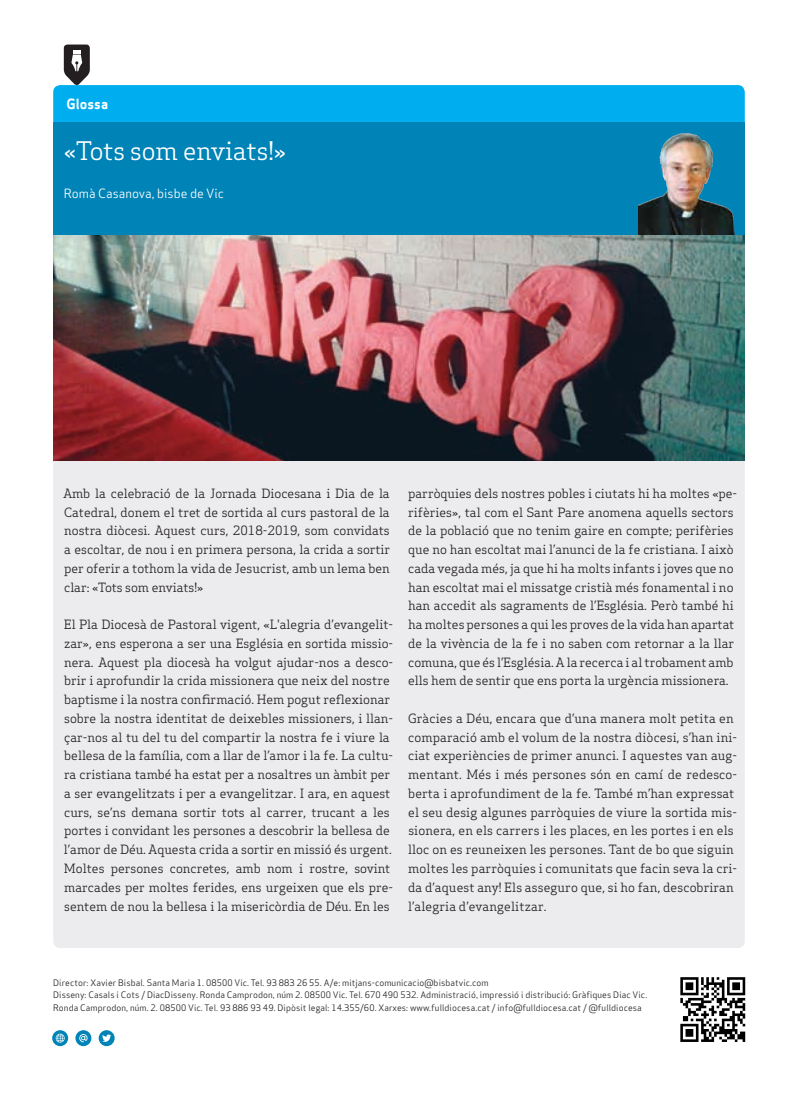
<style>
.page{position:relative;width:798px;height:1099px;background:#fff}
.page>*{position:absolute;margin:0;border:0;box-sizing:border-box;transform-origin:0 0}
.Subtitol_Secció{font:25px "Apex Serif";color:#fff}
.Titular_Secció_Petit{font:13.75px "Apex Sans Bold T";color:#fff}
.Text_General{font:12.5px/18.8px "Apex Serif";color:#231f20}
.Titulars{font:12.5px "Apex Sans Book T";color:#fff}
.Titulars-2{font:8.75px/12.5px "Apex Sans Book T";letter-spacing:.01em;color:#231f20}
</style>
<div class="page">
<img style="left:680px;top:977px;width:66px;height:65px">
<svg style="left:52px;top:1030px;width:16px;height:16px"></svg>
<svg style="left:56px;top:1033px;width:9px;height:9px"></svg>
<svg style="left:75px;top:1030px;width:16px;height:16px"></svg>
<svg style="left:79px;top:1033px;width:9px;height:9px"></svg>
<svg style="left:99px;top:1030px;width:16px;height:16px"></svg>
<svg style="left:102px;top:1034px;width:9px;height:8px"></svg>
<div style="left:53px;top:123px;width:691px;height:112px;background:#0083b6"></div>
<svg style="left:53px;top:45px;width:691px;height:78px"></svg>
<div style="left:53px;top:460px;width:691px;height:488px;background:#ececee"></div>
<img style="left:638px;top:133px;width:95px;height:102px">
<img style="left:53px;top:235px;width:691px;height:225px">
<p class="Titular_Secció_Petit" style="left:67px;top:95px;width:43px">Glossa</p>
<p class="Subtitol_Secció" style="left:64px;top:135px;width:224px">«Tots som enviats!»</p>
<p class="Titulars" style="left:64px;top:185px;width:162px">Romà Casanova, bisbe de Vic</p>
<p class="Text_General" style="left:63px;top:483px;width:328px;text-align:justify">Amb la celebració de la Jornada Diocesana i Dia de la Catedral, donem el tret de sortida al curs pastoral de la nostra diòcesi. Aquest curs, 2018-2019, som convidats a escoltar, de nou i en primera persona, la crida a sortir per oferir a tothom la vida de Jesucrist, amb un lema ben clar: «Tots som enviats!»</p>
<p class="Text_General" style="left:64px;top:615px;width:330px">El Pla Diocesà de Pastoral vigent, «L'alegria d’evangelit&shy;zar», ens esperona a ser una Església en sortida missio&shy;nera. Aquest pla diocesà ha volgut ajudar-nos a desco&shy;brir i aprofundir la crida missionera que neix del nostre baptisme i la nostra confirmació. Hem pogut reflexionar sobre la nostra identitat de deixebles missioners, i llan&shy;çar-nos al tu del tu del compartir la nostra fe i viure la bellesa de la família, com a llar de l’amor i la fe. La cultu&shy;ra cristiana també ha estat per a nosaltres un àmbit per a ser evangelitzats i per a evangelitzar. I ara, en aquest curs, se’ns demana sortir tots al carrer, trucant a les portes i convidant les persones a descobrir la bellesa de l’amor de Déu. Aquesta crida a sortir en missió és urgent.<br>Moltes persones concretes, amb nom i rostre, sovint marcades per moltes ferides, ens urgeixen que els pre&shy;sentem de nou la bellesa i la misericòrdia de Déu. En les</p>
<p class="Text_General" style="left:408px;top:483px;width:330px">parròquies dels nostres pobles i ciutats hi ha moltes «pe&shy;rifèries», tal com el Sant Pare anomena aquells sectors de la població que no tenim gaire en compte; perifèries que no han escoltat mai l’anunci de la fe cristiana. I això cada vegada més, ja que hi ha molts infants i joves que no han escoltat mai el missatge cristià més fonamental i no han accedit als sagraments de l’Església. Però també hi ha moltes persones a qui les proves de la vida han apartat de la vivència de la fe i no saben com retornar a la llar comuna, que és l’Església. A la recerca i al trobament amb ells hem de sentir que ens porta la urgència missionera.</p>
<p class="Text_General" style="left:408px;top:708px;width:330px">Gràcies a Déu, encara que d’una manera molt petita en comparació amb el volum de la nostra diòcesi, s’han ini&shy;ciat experiències de primer anunci. I aquestes van aug&shy;mentant. Més i més persones són en camí de redesco&shy;berta i aprofundiment de la fe. També m’han expressat el seu desig algunes parròquies de viure la sortida mis&shy;sionera, en els carrers i les places, en les portes i en els lloc on es reuneixen les persones. Tant de bo que siguin moltes les parròquies i comunitats que facin seva la cri&shy;da d’aquest any! Els asseguro que, si ho fan, descobriran l’alegria d’evangelitzar.</p>
<p class="Titulars-2" style="left:53px;top:976px;width:437px">Director: Xavier Bisbal. Santa Maria 1. 08500 Vic. Tel. 93 883 26 55. A/e: mitjans-comunicacio@bisbatvic.com</p>
<p class="Titulars-2" style="left:53px;top:988px;width:595px">Disseny: Casals i Cots / DiacDisseny. Ronda Camprodon, núm 2. 08500 Vic. Tel. 670 490 532. Administració, impressió i distribució: Gràfiques Diac Vic.<br>Ronda Camprodon, núm. 2. 08500 Vic. Tel. 93 886 93 49. Dipòsit legal: 14.355/60. Xarxes: www.fulldiocesa.cat / info@fulldiocesa.cat / @fulldiocesa</p>
</div>
